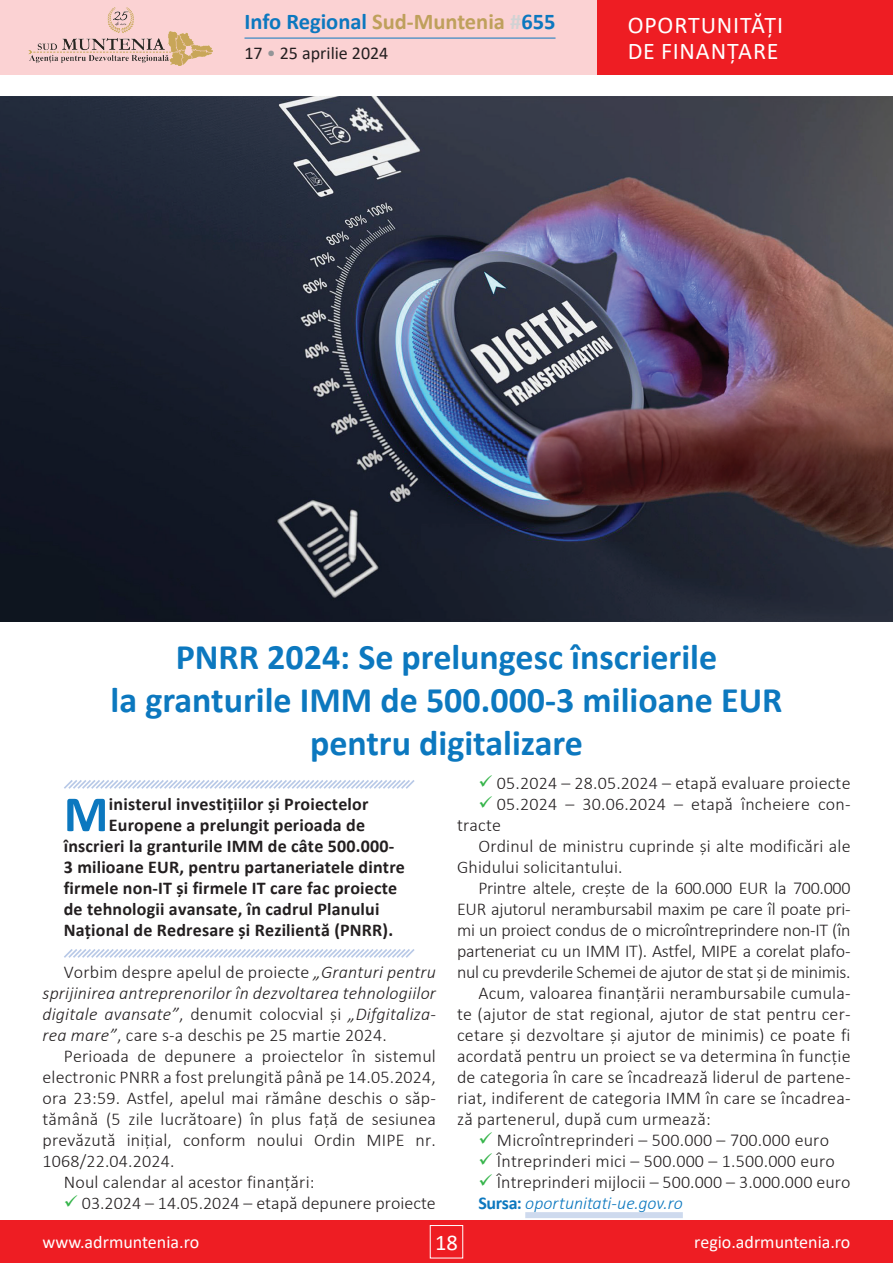
<style>
.page{position:relative;width:893px;height:1263px;background:#fff}
.page>*{position:absolute;margin:0;border:0;box-sizing:border-box;transform-origin:0 0}
.t1{font:700 51.15px "Calibri";color:#0c78bf}
.t2{font:700 36px/43.2px "Calibri";color:#0c78bf;text-align:center}
.t3{font:24px/25.5px "Calibri";letter-spacing:.035em;color:#fff}
.t4{font:700 22.5px "Calibri";color:#0c78bf}
.t5{font:22.5px "Calibri";color:#fff}
.t6{font:300 18px "Calibri";letter-spacing:.01em;color:#231f20}
.t7{font:700 18px "Calibri";letter-spacing:.01em;color:#231f20}
.t8{font:300 18px "Calibri";letter-spacing:-.015em;color:#231f20}
.t9{font:italic 300 18px/21px "Calibri";letter-spacing:.01em;color:#231f20;text-align:justify}
.t10{font:18px "Calibri";color:#fff}
.t11{font:italic 300 18px "Calibri";letter-spacing:-.005em;color:#0c78bf}
.t12{font:18px "Calibri";color:#231f20}
.s1{color:#bfa05c}
.s2{color:#d1d2d4}
.s3{color:#939598}
.s4{font-style:normal}
.s5{font-weight:700;font-style:normal}
</style>
<div class="page">
<div style="left:0;top:1220px;width:893px;height:43px;background:#ee1d23"></div>
<div style="left:430px;top:1225px;width:33px;height:33px;border:1px solid #fff"></div>
<div style="left:0;top:0;width:893px;height:75px;background:#fbd2d3"></div>
<div style="left:597px;top:0;width:296px;height:75px;background:#ee1d23"></div>
<hr style="left:244px;top:38px;width:311px;height:1px;background:#0c78bf">
<img style="left:28px;top:7px;width:185px;height:59px">
<svg style="left:64px;top:780px;width:351px;height:9px"></svg>
<svg style="left:64px;top:949px;width:351px;height:9px"></svg>
<div style="left:525px;top:1212px;width:158px;height:6px;background:#cedaee"></div>
<img style="left:0;top:96px;width:893px;height:525px">
<p class="t4" style="left:244px;top:6px;width:313px">Info Regional <span class="s1">Sud-Muntenia</span> <span class="s2">#</span>655</p>
<p class="t12" style="left:244px;top:41px;width:145px">17 <span class="s3">•</span> 25 aprilie 2024</p>
<h3 class="t3" style="left:628px;top:12px;width:157px">OPORTUNITĂȚI<br>DE FINANȚARE</h3>
<h2 class="t2" style="left:111px;top:635px;width:673px">PNRR 2024: Se prelungesc înscrierile<br>la granturile IMM de 500.000-3 milioane EUR pentru digitalizare</h2>
<h1 class="t1" style="left:64px;top:778px;width:46px">M</h1>
<p class="t7" style="left:109px;top:791px;width:261px">inisterul investițiilor și Proiectelor</p>
<p class="t7" style="left:109px;top:812px;width:258px">Europene a prelungit perioada de</p>
<p class="t7" style="left:64px;top:833px;width:332px">înscrieri la granturile IMM de câte 500.000-</p>
<p class="t7" style="left:64px;top:854px;width:343px">3 milioane EUR, pentru partaneriatele dintre</p>
<p class="t7" style="left:64px;top:875px;width:335px">firmele non-IT și firmele IT care fac proiecte</p>
<p class="t7" style="left:64px;top:896px;width:317px">de tehnologii avansate, în cadrul Planului</p>
<p class="t7" style="left:64px;top:917px;width:331px">Național de Redresare și Rezilientă (PNRR).</p>
<p class="t9" style="left:43px;top:961px;width:395px;text-indent:21px"><span class="s4">Vorbim despre apelul de proiecte</span> „Granturi pentru sprijinirea antreprenorilor în dezvoltarea tehnologiilor digitale avansate”<span class="s4">, denumit colocvial și</span> „Difgitaliza&shy;rea mare”<span class="s4">, care s-a deschis pe 25 martie 2024.</span></p>
<p class="t6" style="left:64px;top:1045px;width:374px">Perioada de depunere a proiectelor în sistemul</p>
<p class="t6" style="left:43px;top:1066px;width:395px">electronic PNRR a fost prelungită până pe 14.05.2024,</p>
<p class="t6" style="left:43px;top:1087px;width:395px">ora 23:59. Astfel, apelul mai rămâne deschis o săp-</p>
<p class="t6" style="left:43px;top:1108px;width:395px">tămână (5 zile lucrătoare) în plus față de sesiunea</p>
<p class="t6" style="left:43px;top:1129px;width:395px">prevăzută inițial, conform noului Ordin MIPE nr.</p>
<p class="t6" style="left:43px;top:1150px;width:133px">1068/22.04.2024.</p>
<p class="t6" style="left:64px;top:1171px;width:252px">Noul calendar al acestor finanțări:</p>
<p class="t6" style="left:82px;top:1192px;width:355px">03.2024 – 14.05.2024 – etapă depunere proiecte</p>
<p class="t6" style="left:497px;top:772px;width:355px">05.2024 – 28.05.2024 – etapă evaluare proiecte</p>
<p class="t6" style="left:497px;top:793px;width:355px">05.2024 – 30.06.2024 – etapă încheiere con-</p>
<p class="t6" style="left:457px;top:814px;width:45px">tracte</p>
<p class="t6" style="left:478px;top:835px;width:374px">Ordinul de ministru cuprinde și alte modificări ale</p>
<p class="t6" style="left:457px;top:856px;width:167px">Ghidului solicitantului.</p>
<p class="t8" style="left:478px;top:877px;width:374px">Printre altele, crește de la 600.000 EUR la 700.000</p>
<p class="t8" style="left:457px;top:898px;width:395px">EUR ajutorul nerambursabil maxim pe care îl poate pri-</p>
<p class="t8" style="left:457px;top:919px;width:395px">mi un proiect condus de o microîntreprindere non-IT (în</p>
<p class="t8" style="left:457px;top:940px;width:395px">parteneriat cu un IMM IT). Astfel, MIPE a corelat plafo-</p>
<p class="t8" style="left:457px;top:961px;width:395px">nul cu prevderile Schemei de ajutor de stat și de minimis.</p>
<p class="t6" style="left:478px;top:982px;width:374px">Acum, valoarea finanțării nerambursabile cumula-</p>
<p class="t6" style="left:457px;top:1003px;width:395px">te (ajutor de stat regional, ajutor de stat pentru cer-</p>
<p class="t6" style="left:457px;top:1024px;width:395px">cetare și dezvoltare și ajutor de minimis) ce poate fi</p>
<p class="t6" style="left:457px;top:1045px;width:395px">acordată pentru un proiect se va determina în funcție</p>
<p class="t6" style="left:457px;top:1066px;width:395px">de categoria în care se încadrează liderul de partene-</p>
<p class="t6" style="left:457px;top:1087px;width:395px">riat, indiferent de categoria IMM în care se încadrea-</p>
<p class="t6" style="left:457px;top:1108px;width:255px">ză partenerul, după cum urmează:</p>
<p class="t6" style="left:497px;top:1129px;width:334px">Microîntreprinderi – 500.000 – 700.000 euro</p>
<p class="t6" style="left:497px;top:1150px;width:339px">Întreprinderi mici – 500.000 – 1.500.000 euro</p>
<p class="t6" style="left:497px;top:1171px;width:355px">Întreprinderi mijlocii – 500.000 – 3.000.000 euro</p>
<p class="t11" style="left:478px;top:1192px;width:206px"><span class="s5">Sursa:</span> oportunitati-ue.gov.ro</p>
<p class="t10" style="left:43px;top:1230px;width:158px">www.adrmuntenia.ro</p>
<p class="t5" style="left:435px;top:1226px;width:24px">18</p>
<p class="t10" style="left:694px;top:1230px;width:158px">regio.adrmuntenia.ro</p>
</div>
